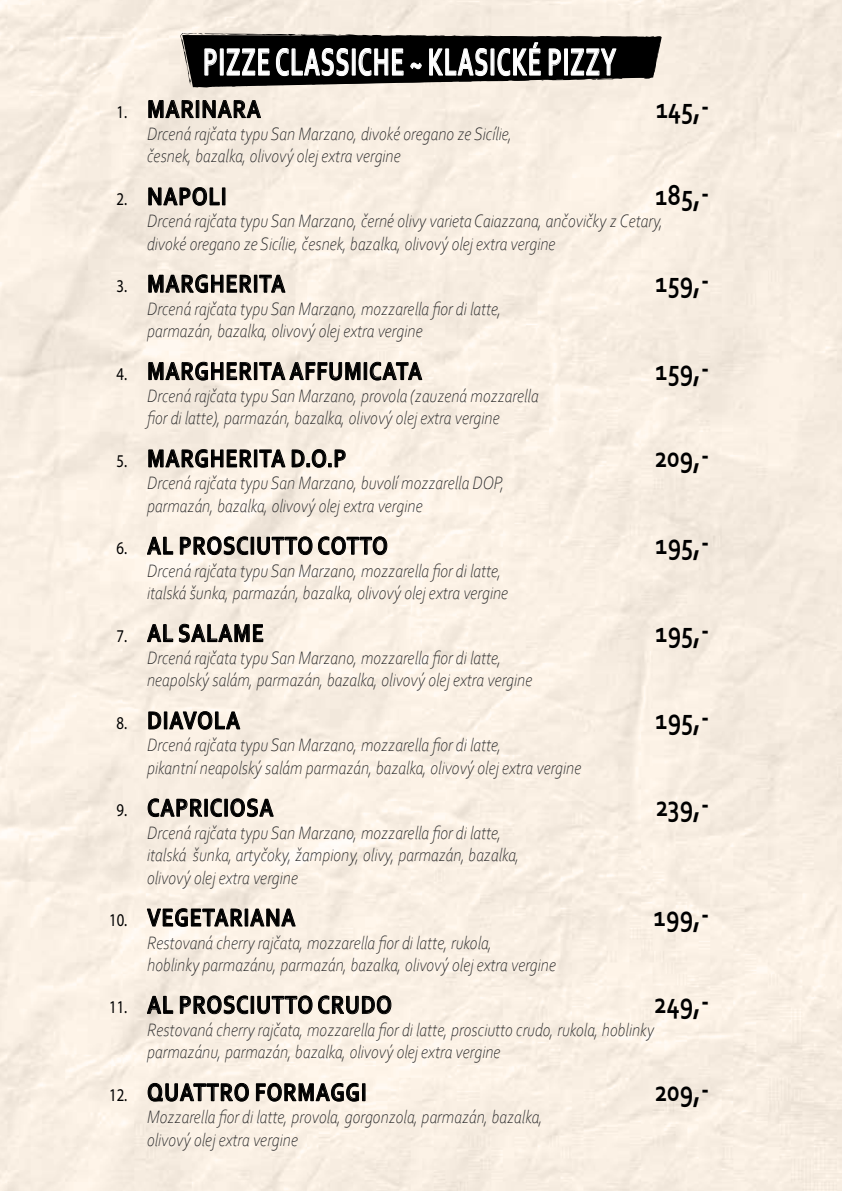
<style>
.page{position:relative;width:842px;height:1191px;background:#fff}
.page>*{position:absolute;margin:0;border:0;box-sizing:border-box;transform-origin:0 0}
.t1{font:700 40px "Corbel";letter-spacing:.04em;color:#fff;scale:.6 1}
.t2{font:700 30px "Corbel";color:#000;scale:.82 1}
.t3{font:700 26px "Corbel";letter-spacing:.04em;color:#000;scale:.82 1}
.t4{font:italic 300 18.8px/22.4px "Corbel";color:#282829;scale:.87 1}
.s1{font-family:"Myriad Pro";font-weight:400;font-size:18px}
</style>
<div class="page">
<img style="left:0;top:0;width:842px;height:1191px">
<svg style="left:180px;top:33px;width:482px;height:55px;background:#403e3c"></svg>
<svg style="left:148px;top:98px;width:47px;height:22px"></svg>
<div style="left:196px;top:100px;width:3px;height:18px;border:1px solid #000"></div>
<svg style="left:202px;top:99px;width:60px;height:20px"></svg>
<svg style="left:148px;top:186px;width:72px;height:20px"></svg>
<div style="left:222px;top:187px;width:3px;height:18px;border:1px solid #000"></div>
<svg style="left:148px;top:272px;width:105px;height:23px;background:#b6afa6"></svg>
<div style="left:254px;top:275px;width:3px;height:18px;border:1px solid #000"></div>
<svg style="left:259px;top:273px;width:27px;height:20px"></svg>
<svg style="left:148px;top:359px;width:105px;height:23px;background:#bab2aa"></svg>
<div style="left:254px;top:362px;width:3px;height:18px;border:1px solid #000"></div>
<svg style="left:259px;top:359px;width:102px;height:23px;background:#beb7ae"></svg>
<div style="left:364px;top:362px;width:3px;height:18px;border:1px solid #000"></div>
<svg style="left:369px;top:360px;width:54px;height:21px"></svg>
<svg style="left:148px;top:447px;width:105px;height:23px;background:#b7afa6"></svg>
<div style="left:254px;top:449px;width:3px;height:18px;border:1px solid #000"></div>
<svg style="left:259px;top:448px;width:87px;height:20px;background:#c1b9b0"></svg>
<svg style="left:146px;top:535px;width:28px;height:20px"></svg>
<svg style="left:180px;top:536px;width:68px;height:19px"></svg>
<div style="left:251px;top:537px;width:3px;height:17px;border:1px solid #000"></div>
<svg style="left:257px;top:536px;width:131px;height:19px;background:#bcb5ac"></svg>
<svg style="left:146px;top:621px;width:118px;height:23px;background:#c1b9b0"></svg>
<svg style="left:148px;top:711px;width:14px;height:18px"></svg>
<div style="left:164px;top:711px;width:3px;height:18px;border:1px solid #000"></div>
<svg style="left:169px;top:710px;width:72px;height:21px;background:#c0b8af"></svg>
<svg style="left:147px;top:797px;width:56px;height:20px"></svg>
<div style="left:204px;top:799px;width:4px;height:17px;border:1px solid #000"></div>
<svg style="left:210px;top:798px;width:12px;height:19px"></svg>
<div style="left:224px;top:799px;width:4px;height:17px;border:1px solid #000"></div>
<svg style="left:230px;top:797px;width:44px;height:20px"></svg>
<svg style="left:146px;top:907px;width:150px;height:21px;background:#b9b2a9"></svg>
<svg style="left:146px;top:994px;width:28px;height:20px"></svg>
<svg style="left:180px;top:995px;width:68px;height:19px"></svg>
<div style="left:251px;top:996px;width:3px;height:17px;border:1px solid #000"></div>
<svg style="left:257px;top:995px;width:135px;height:19px;background:#b8b0a7"></svg>
<svg style="left:147px;top:1081px;width:102px;height:21px;background:#bab3aa"></svg>
<svg style="left:256px;top:1080px;width:103px;height:23px;background:#bcb5ac"></svg>
<div style="left:362px;top:1083px;width:3px;height:18px;border:1px solid #000"></div>
<h1 class="t1" style="left:203px;top:37px;width:690px">PIZZE CLASSICHE ~ KLASICKÉ PIZZY</h1>
<h3 class="t3" style="left:116px;top:93px;width:177px"><span class="s1">1.</span> MARINARA</h3>
<h2 class="t2" style="left:656px;top:89px;width:66px">145,-</h2>
<p class="t4" style="left:147px;top:122px;width:422px">Drcená rajčata typu San Marzano, divoké oregano ze Sicílie, česnek, bazalka, olivový olej extra vergine</p>
<h3 class="t3" style="left:116px;top:180px;width:136px"><span class="s1">2.</span> NAPOLI</h3>
<h2 class="t2" style="left:655px;top:176px;width:67px">185,-</h2>
<p class="t4" style="left:147px;top:209px;width:595px">Drcená rajčata typu San Marzano, černé olivy varieta Caiazzana, ančovičky z Cetary, divoké oregano ze Sicílie, česnek, bazalka, olivový olej extra vergine</p>
<h3 class="t3" style="left:117px;top:267px;width:207px"><span class="s1">3.</span> MARGHERITA</h3>
<h2 class="t2" style="left:655px;top:264px;width:67px">159,-</h2>
<p class="t4" style="left:147px;top:296px;width:409px">Drcená rajčata typu San Marzano, mozzarella fior di latte, parmazán, bazalka, olivový olej extra vergine</p>
<h3 class="t3" style="left:117px;top:355px;width:374px"><span class="s1">4.</span> MARGHERITA AFFUMICATA</h3>
<h2 class="t2" style="left:655px;top:351px;width:67px">159,-</h2>
<p class="t4" style="left:147px;top:384px;width:451px">Drcená rajčata typu San Marzano, provola (zauzená mozzarella fior di latte), parmazán, bazalka, olivový olej extra vergine</p>
<h3 class="t3" style="left:116px;top:442px;width:282px"><span class="s1">5.</span> MARGHERITA D.O.P</h3>
<h2 class="t2" style="left:655px;top:438px;width:67px">209,-</h2>
<p class="t4" style="left:147px;top:471px;width:413px">Drcená rajčata typu San Marzano, buvolí mozzarella DOP, parmazán, bazalka, olivový olej extra vergine</p>
<h3 class="t3" style="left:116px;top:529px;width:332px"><span class="s1">6.</span> AL PROSCIUTTO COTTO</h3>
<h2 class="t2" style="left:655px;top:526px;width:67px">195,-</h2>
<p class="t4" style="left:147px;top:558px;width:417px">Drcená rajčata typu San Marzano, mozzarella fior di latte, italská šunka, parmazán, bazalka, olivový olej extra vergine</p>
<h3 class="t3" style="left:116px;top:617px;width:181px"><span class="s1">7.</span> AL SALAME</h3>
<h2 class="t2" style="left:655px;top:613px;width:67px">195,-</h2>
<p class="t4" style="left:147px;top:646px;width:444px">Drcená rajčata typu San Marzano, mozzarella fior di latte, neapolský salám, parmazán, bazalka, olivový olej extra vergine</p>
<h3 class="t3" style="left:117px;top:704px;width:152px"><span class="s1">8.</span> DIAVOLA</h3>
<h2 class="t2" style="left:655px;top:700px;width:67px">195,-</h2>
<p class="t4" style="left:147px;top:733px;width:501px">Drcená rajčata typu San Marzano, mozzarella fior di latte,<br>pikantní neapolský salám parmazán, bazalka, olivový olej extra vergine</p>
<h3 class="t3" style="left:116px;top:791px;width:193px"><span class="s1">9.</span> CAPRICIOSA</h3>
<h2 class="t2" style="left:656px;top:787px;width:66px">239,-</h2>
<p class="t4" style="left:147px;top:820px;width:430px">Drcená rajčata typu San Marzano, mozzarella fior di latte, italská šunka, artyčoky, žampiony, olivy, parmazán, bazalka, olivový olej extra vergine</p>
<h3 class="t3" style="left:109px;top:901px;width:229px"><span class="s1">10.</span> VEGETARIANA</h3>
<h2 class="t2" style="left:654px;top:897px;width:69px">199,-</h2>
<p class="t4" style="left:147px;top:930px;width:471px">Restovaná cherry rajčata, mozzarella fior di latte, rukola,<br>hoblinky parmazánu, parmazán, bazalka, olivový olej extra vergine</p>
<h3 class="t3" style="left:109px;top:988px;width:346px"><span class="s1">11.</span> AL PROSCIUTTO CRUDO</h3>
<h2 class="t2" style="left:654px;top:984px;width:68px">249,-</h2>
<p class="t4" style="left:147px;top:1017px;width:584px">Restovaná cherry rajčata, mozzarella fior di latte, prosciutto crudo, rukola, hoblinky parmazánu, parmazán, bazalka, olivový olej extra vergine</p>
<h3 class="t3" style="left:109px;top:1076px;width:315px"><span class="s1">12.</span> QUATTRO FORMAGGI</h3>
<h2 class="t2" style="left:655px;top:1072px;width:67px">209,-</h2>
<p class="t4" style="left:147px;top:1105px;width:457px">Mozzarella fior di latte, provola, gorgonzola, parmazán, bazalka, olivový olej extra vergine</p>
</div>
